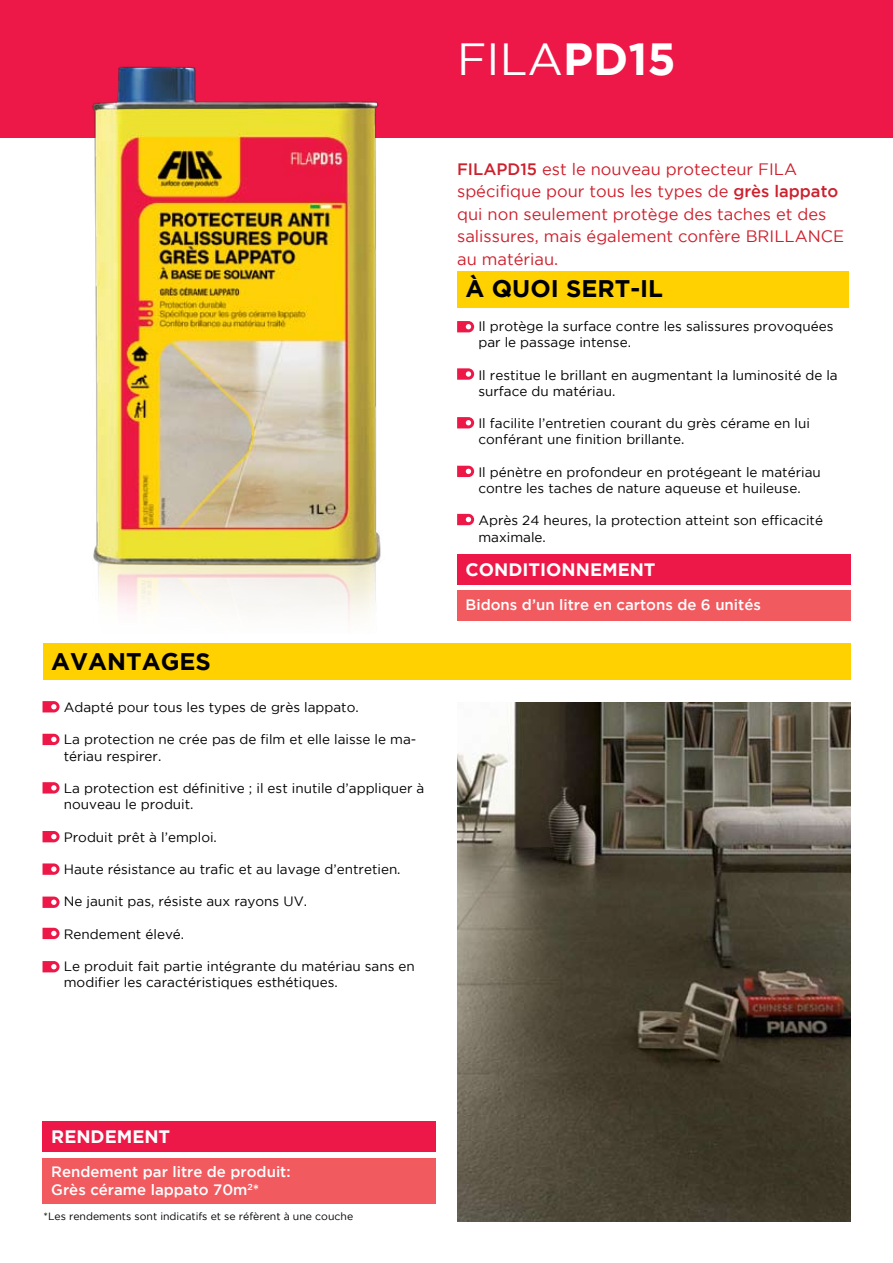
<style>
.page{position:relative;width:893px;height:1263px;background:#fff}
.page>*{position:absolute;margin:0;border:0;box-sizing:border-box;transform-origin:0 0}
.t1{font:45px "Gotham";color:#fff}
.t2{font:700 24px "Gotham";color:#000}
.t3{font:700 18px "Gotham";color:#fff}
.t4{font:16.5px/22.5px "Gotham";color:#cd202d}
.t5{font:500 15px/18px "Gotham";color:#fff}
.t6{font:13.5px/16.2px "Gotham";color:#000}
.t7{font:10.5px "Gotham";color:#000}
.s1{font-weight:700}
.s2{font-weight:500}
</style>
<div class="page">
<div style="left:0;top:0;width:893px;height:137px;background:#ed1847"></div>
<img style="left:75px;top:66px;width:328px;height:553px">
<img style="left:457px;top:702px;width:393px;height:519px">
<div style="left:43px;top:643px;width:807px;height:37px;background:#ffd100"></div>
<div style="left:457px;top:271px;width:392px;height:37px;background:#ffd100"></div>
<div style="left:457px;top:554px;width:393px;height:30px;background:#ed1847"></div>
<div style="left:43px;top:1121px;width:393px;height:30px;background:#ed1847"></div>
<div style="left:457px;top:591px;width:393px;height:30px;background:#f15b60"></div>
<div style="left:43px;top:1157px;width:393px;height:46px;background:#f15b60"></div>
<svg style="left:43px;top:701px;width:17px;height:11px"></svg>
<svg style="left:43px;top:734px;width:17px;height:11px"></svg>
<svg style="left:43px;top:782px;width:17px;height:11px"></svg>
<svg style="left:43px;top:831px;width:17px;height:11px"></svg>
<svg style="left:43px;top:863px;width:17px;height:12px"></svg>
<svg style="left:43px;top:896px;width:17px;height:12px"></svg>
<svg style="left:43px;top:928px;width:17px;height:11px"></svg>
<svg style="left:43px;top:961px;width:17px;height:11px"></svg>
<svg style="left:457px;top:321px;width:17px;height:11px"></svg>
<svg style="left:457px;top:368px;width:17px;height:12px"></svg>
<svg style="left:457px;top:417px;width:17px;height:11px"></svg>
<svg style="left:457px;top:466px;width:17px;height:11px"></svg>
<svg style="left:457px;top:514px;width:17px;height:11px"></svg>
<h1 class="t1" style="left:457px;top:35px;width:220px">FILA<span class="s1">PD15</span></h1>
<h2 class="t2" style="left:51px;top:647px;width:20px">AVANTA</h2>
<h2 class="t2" style="left:161px;top:647px;width:52px">GES</h2>
<p class="t6" style="left:64px;top:699px;width:296px">Adapté pour tous les types de grès lappato.</p>
<p class="t6" style="left:64px;top:731px;width:354px">La protection ne crée pas de film et elle laisse le ma&shy;tériau respirer.</p>
<p class="t6" style="left:64px;top:780px;width:362px">La protection est définitive ; il est inutile d’appliquer à nouveau le produit.</p>
<p class="t6" style="left:64px;top:828px;width:155px">Produit prêt à l’emploi.</p>
<p class="t6" style="left:64px;top:861px;width:338px">Haute résistance au trafic et au lavage d’entretien.</p>
<p class="t6" style="left:64px;top:893px;width:245px">Ne jaunit pas, résiste aux rayons UV.</p>
<p class="t6" style="left:64px;top:926px;width:122px">Rendement élevé.</p>
<p class="t6" style="left:64px;top:958px;width:352px">Le produit fait partie intégrante du matériau sans en modifier les caractéristiques esthétiques.</p>
<p class="t4" style="left:457px;top:157px;width:388px"><span class="s2">FILAPD15</span> est le nouveau protecteur FILA spécifique pour tous les types de <span class="s2">grès lappato </span>qui non seulement protège des taches et des salissures, mais également confère BRILLANCE au matériau.</p>
<h2 class="t2" style="left:466px;top:275px;width:199px">À QUOI SERT-IL</h2>
<p class="t6" style="left:478px;top:318px;width:357px">Il protège la surface contre les salissures provoquées par le passage intense.</p>
<p class="t6" style="left:478px;top:366px;width:361px">Il restitue le brillant en augmentant la luminosité de la surface du matériau.</p>
<p class="t6" style="left:478px;top:415px;width:333px">Il facilite l’entretien courant du grès cérame en lui conférant une finition brillante.</p>
<p class="t6" style="left:478px;top:464px;width:344px">Il pénètre en profondeur en protégeant le matériau contre les taches de nature aqueuse et huileuse.</p>
<p class="t6" style="left:478px;top:512px;width:346px">Après 24 heures, la protection atteint son efficacité maximale.</p>
<h3 class="t3" style="left:466px;top:559px;width:96px">CON DITIONNE</h3>
<h3 class="t3" style="left:602px;top:559px;width:29px">MENT</h3>
<p class="t5" style="left:466px;top:595px;width:297px">Bidons d’un litre en cartons de 6 unités</p>
<h3 class="t3" style="left:51px;top:1126px;width:94px">REN DEMENT</h3>
<p class="t5" style="left:51px;top:1162px;width:241px">Rendement par litre de produit:<br>Grès cérame lappato 70m<sup>2</sup>*</p>
<p class="t7" style="left:43px;top:1211px;width:311px">*Les rendements sont indicatifs et se réfèrent à une couche</p>
</div>
